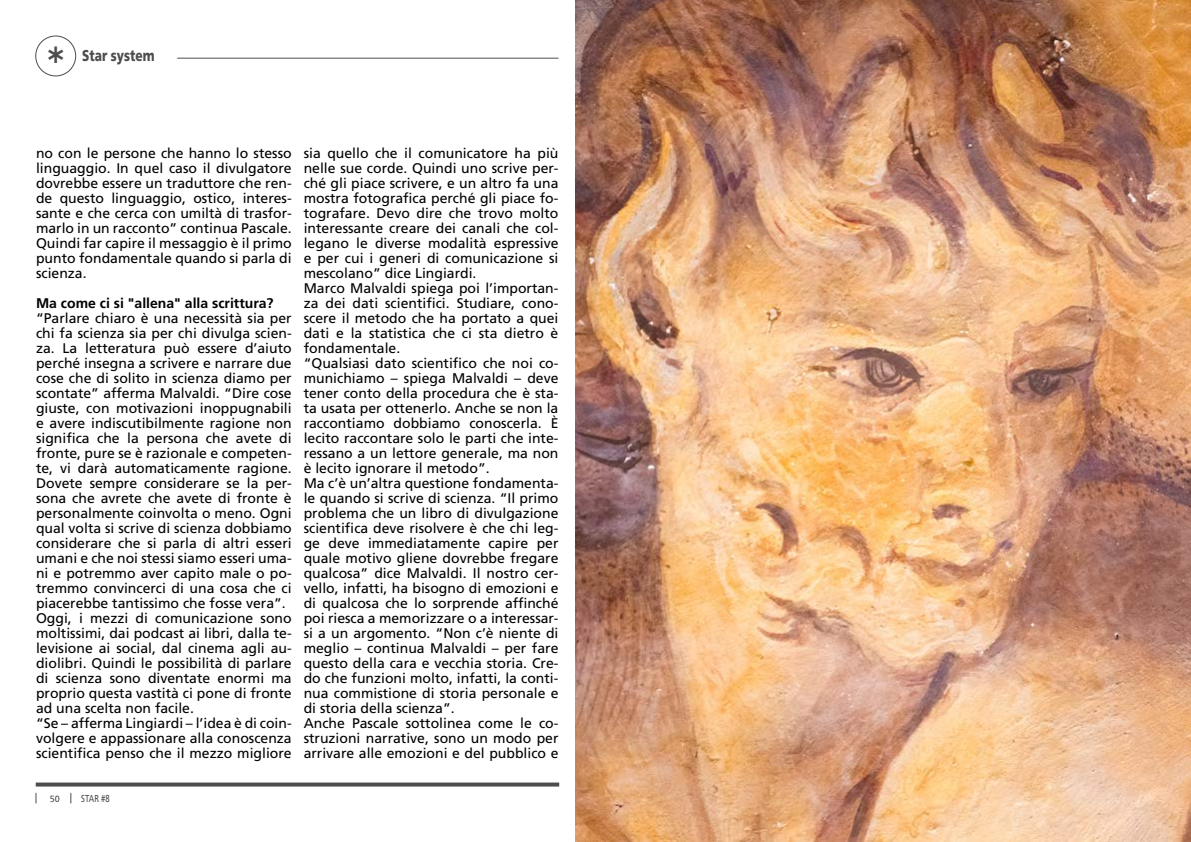
<style>
.page{position:relative;width:1191px;height:842px;background:#fff}
.page>*{position:absolute;margin:0;border:0;box-sizing:border-box;transform-origin:0 0}
.t1{font:48px "Abadi";color:#4e4d4d}
.t2{font:900 15.7px "Frutiger LT Std";color:#4e4d4d;scale:.76 1}
.t3{font:14px/15px "Frutiger LT Std";color:#000}
.t4{font:700 14px "Frutiger LT Std";color:#000}
.t5{font:10.1px "Frutiger LT Std";color:#4e4d4d;scale:.76 1}
.t6{font:9px "Frutiger LT Std";color:#4e4d4d}
</style>
<div class="page">
<hr style="left:177px;top:58px;width:381px;height:1px;background:#4e4d4d">
<div style="left:35px;top:36px;width:41px;height:40px;border:1px solid #4e4d4d;border-radius:50%"></div>
<svg style="left:36px;top:782px;width:523px;height:4px;background:#656565"></svg>
<img style="left:575px;top:0;width:616px;height:842px">
<h1 class="t1" style="left:47px;top:38px;width:19px">*</h1>
<p class="t2" style="left:82px;top:46px;width:97px">Star system</p>
<p class="t3" style="left:36px;top:146px;width:257px;text-align:justify">no con le persone che hanno lo stesso linguaggio. In quel caso il divulgatore dovrebbe essere un traduttore che ren&shy;de questo linguaggio, ostico, interes&shy;sante e che cerca con umiltà di trasfor&shy;marlo in un racconto” continua Pascale.<br>Quindi far capire il messaggio è il primo punto fondamentale quando si parla di scienza.</p>
<p class="t4" style="left:36px;top:295px;width:239px">Ma come ci si "allena" alla scrittura?</p>
<p class="t3" style="left:36px;top:311px;width:257px">“Parlare chiaro è una necessità sia per chi fa scienza sia per chi divulga scien&shy;za. La letteratura può essere d’aiuto perché insegna a scrivere e narrare due cose che di solito in scienza diamo per scontate” afferma Malvaldi. “Dire cose giuste, con motivazioni inoppugnabili e avere indiscutibilmente ragione non significa che la persona che avete di fronte, pure se è razionale e competen&shy;te, vi darà automaticamente ragione.<br>Dovete sempre considerare se la per&shy;sona che avrete che avete di fronte è personalmente coinvolta o meno. Ogni qual volta si scrive di scienza dobbiamo considerare che si parla di altri esseri umani e che noi stessi siamo esseri uma&shy;ni e potremmo aver capito male o po&shy;tremmo convincerci di una cosa che ci piacerebbe tantissimo che fosse vera”.<br>Oggi, i mezzi di comunicazione sono moltissimi, dai podcast ai libri, dalla te&shy;levisione ai social, dal cinema agli au&shy;diolibri. Quindi le possibilità di parlare di scienza sono diventate enormi ma proprio questa vastità ci pone di fronte ad una scelta non facile.<br>“Se – afferma Lingiardi – l’idea è di coin&shy;volgere e appassionare alla conoscenza scientifica penso che il mezzo migliore</p>
<p class="t3" style="left:304px;top:145px;width:256px">sia quello che il comunicatore ha più nelle sue corde. Quindi uno scrive per&shy;ché gli piace scrivere, e un altro fa una mostra fotografica perché gli piace fo&shy;tografare. Devo dire che trovo molto interessante creare dei canali che col&shy;legano le diverse modalità espressive e per cui i generi di comunicazione si mescolano” dice Lingiardi.<br>Marco Malvaldi spiega poi l’importan&shy;za dei dati scientifici. Studiare, cono&shy;scere il metodo che ha portato a quei dati e la statistica che ci sta dietro è fondamentale.<br>“Qualsiasi dato scientifico che noi co&shy;munichiamo – spiega Malvaldi – deve tener conto della procedura che è sta&shy;ta usata per ottenerlo. Anche se non la raccontiamo dobbiamo conoscerla. È lecito raccontare solo le parti che inte&shy;ressano a un lettore generale, ma non è lecito ignorare il metodo”.<br>Ma c’è un’altra questione fondamenta&shy;le quando si scrive di scienza. “Il primo problema che un libro di divulgazione scientifica deve risolvere è che chi leg&shy;ge deve immediatamente capire per quale motivo gliene dovrebbe fregare qualcosa” dice Malvaldi. Il nostro cer&shy;vello, infatti, ha bisogno di emozioni e di qualcosa che lo sorprende affinché poi riesca a memorizzare o a interessar&shy;si a un argomento. “Non c’è niente di meglio – continua Malvaldi – per fare questo della cara e vecchia storia. Cre&shy;do che funzioni molto, infatti, la conti&shy;nua commistione di storia personale e di storia della scienza”.<br>Anche Pascale sottolinea come le co&shy;struzioni narrative, sono un modo per arrivare alle emozioni e del pubblico e</p>
<p class="t6" style="left:50px;top:793px;width:12px">50</p>
<p class="t5" style="left:81px;top:792px;width:39px">STAR #8</p>
</div>
